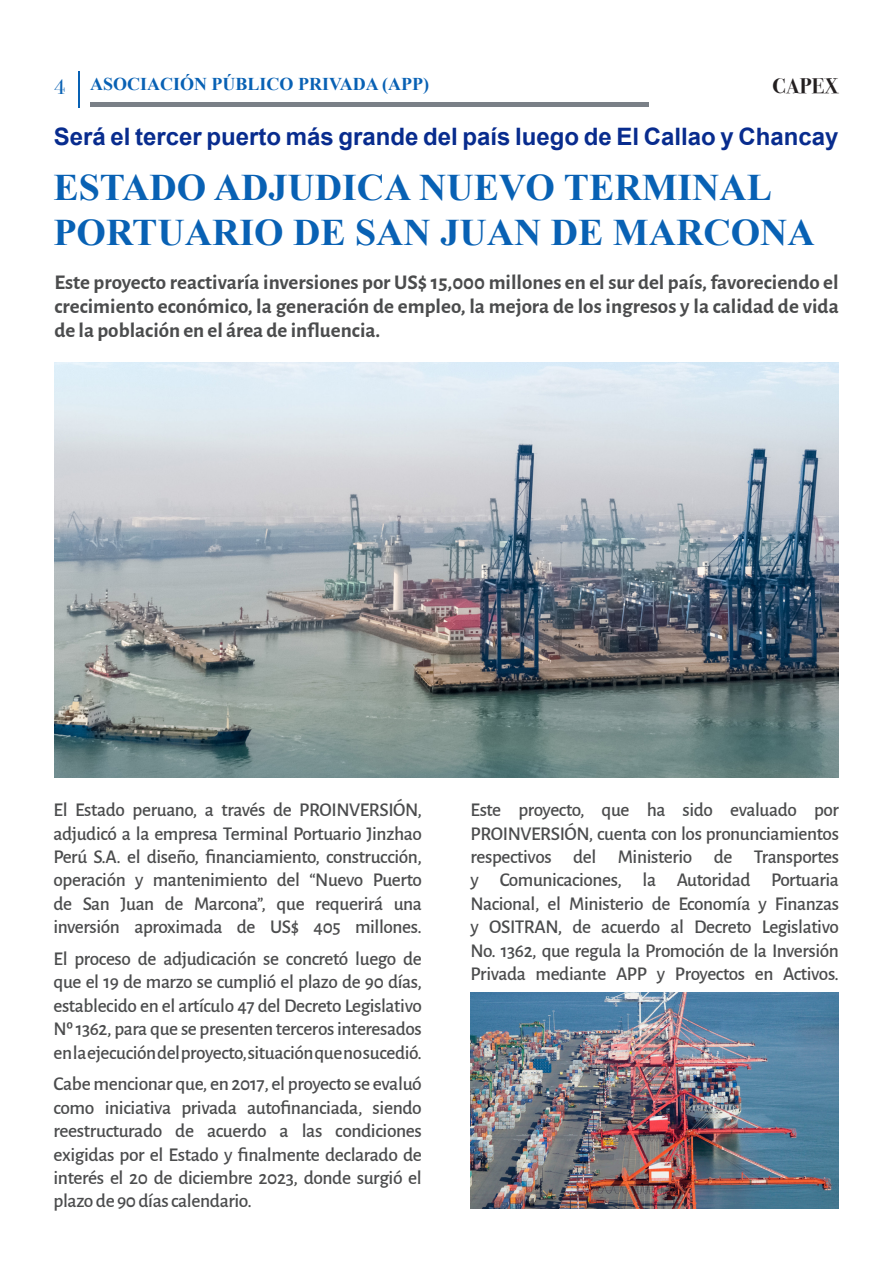
<style>
.page{position:relative;width:893px;height:1263px;background:#fff}
.page>*{position:absolute;margin:0;border:0;box-sizing:border-box;transform-origin:0 0}
.t1{font:700 37.5px/45px "Times New Roman";color:#0861b4}
.t2{font:700 24px "Arial";color:#082c8e}
.t3{font:700 21px/24px "Alegreya Sans";color:#4b4c4d;text-align:justify}
.t4{font:700 21px "Bodoni Svty Two ITCTT";color:#231f20}
.t5{font:21px "Bodoni Svty Two ITCTT";color:#0861b4}
.t6{font:500 19.5px/23.4px "Alegreya Sans";letter-spacing:-.02em;color:#4b4c4d;text-align:justify}
.t7{font:700 18px "Times New Roman";color:#0861b4}
</style>
<div class="page">
<hr style="left:90px;top:103px;width:558px;height:4px;background:#7a8087">
<hr style="left:78px;top:71px;width:2px;height:36px;background:#0861b4">
<img style="left:471px;top:993px;width:368px;height:216px">
<img style="left:54px;top:362px;width:785px;height:416px">
<p class="t5" style="left:54px;top:69px;width:13px">4</p>
<p class="t7" style="left:90px;top:72px;width:341px">ASOCIACIÓN PÚBLICO PRIVADA (APP)</p>
<p class="t4" style="left:772px;top:68px;width:68px">CAPEX</p>
<p class="t2" style="left:54px;top:121px;width:786px">Será el tercer puerto más grande del país luego de El Callao y Chancay</p>
<p class="t1" style="left:53px;top:164px;width:763px">ESTADO ADJUDICA NUEVO TERMINAL<br>PORTUARIO DE SAN JUAN DE MARCONA</p>
<p class="t3" style="left:55px;top:269px;width:786px">Este proyecto reactivaría inversiones por US$ 15,000 millones en el sur del país, favoreciendo el crecimiento económico, la generación de empleo, la mejora de los ingresos y la calidad de vida de la población en el área de influencia.</p>
<p class="t6" style="left:53px;top:797px;width:370px">El Estado peruano, a través de PROINVERSIÓN, adjudicó a la empresa Terminal Portuario Jinzhao Perú S.A. el diseño, financiamiento, construcción, operación y mantenimiento del “Nuevo Puerto de San Juan de Marcona”, que requerirá una inversión aproximada de US$ 405 millones.</p>
<p class="t6" style="left:53px;top:946px;width:370px">El proceso de adjudicación se concretó luego de que el 19 de marzo se cumplió el plazo de 90 días, establecido en el artículo 47 del Decreto Legislativo Nº 1362, para que se presenten terceros interesados en la ejecución del proyecto, situación que no sucedió.</p>
<p class="t6" style="left:53px;top:1071px;width:370px">Cabe mencionar que, en 2017, el proyecto se evaluó como iniciativa privada autofinanciada, siendo reestructurado de acuerdo a las condiciones exigidas por el Estado y finalmente declarado de interés el 20 de diciembre 2023, donde surgió el plazo de 90 días calendario.</p>
<p class="t6" style="left:471px;top:797px;width:370px">Este proyecto, que ha sido evaluado por PROINVERSIÓN, cuenta con los pronunciamientos respectivos del Ministerio de Transportes y Comunicaciones, la Autoridad Portuaria Nacional, el Ministerio de Economía y Finanzas y OSITRAN, de acuerdo al Decreto Legislativo No. 1362, que regula la Promoción de la Inversión Privada mediante APP y Proyectos en Activos.</p>
</div>
